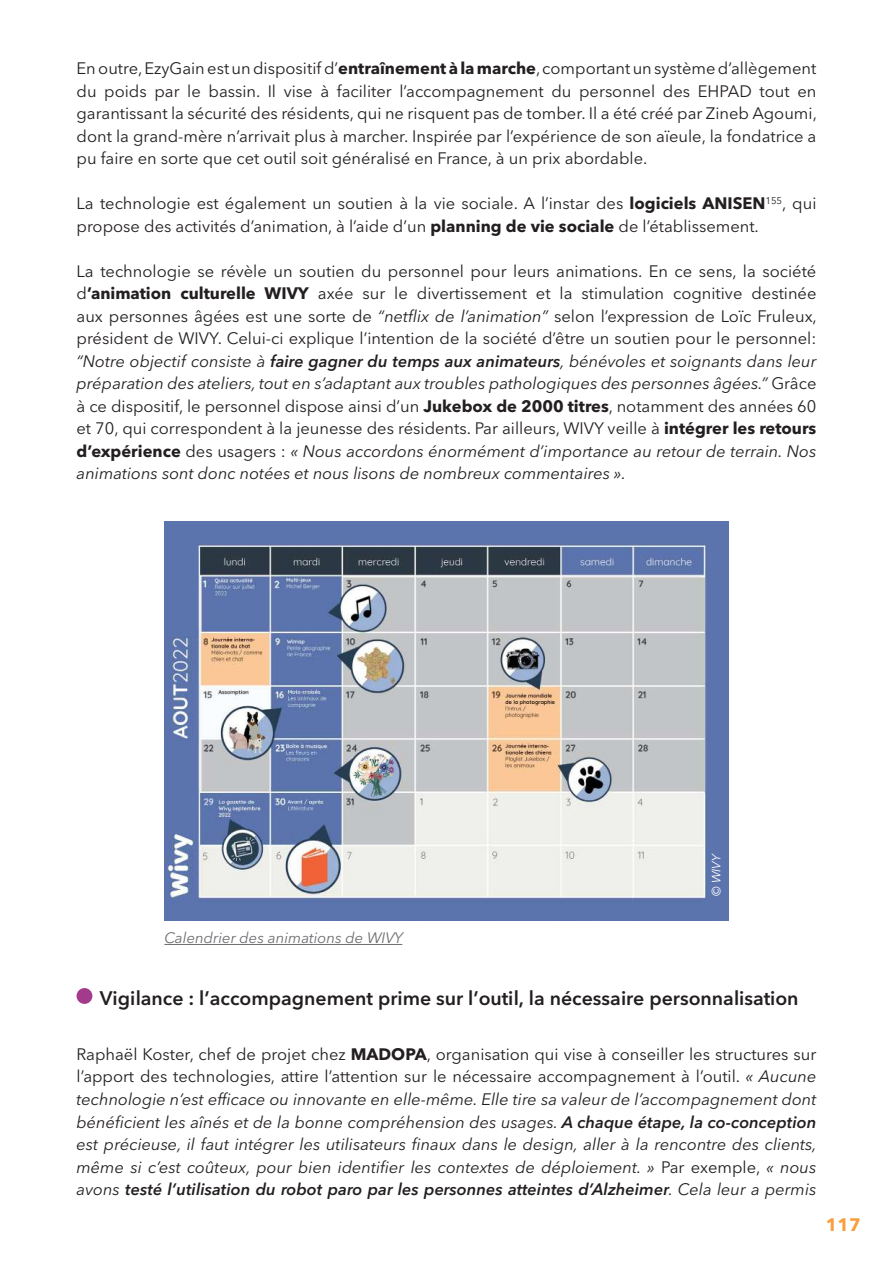
<style>
.page{position:relative;width:893px;height:1263px;background:#fff}
.page>*{position:absolute;margin:0;border:0;box-sizing:border-box;transform-origin:0 0}
.t1{font:600 19.5px "Avenir Next LT Pro";color:#231f20}
.t2{font:700 18px "Avenir Next LT Pro";color:#f99f40}
.t3{font:16.5px/22.5px "Avenir Next LT Pro";color:#231f20;text-align:justify}
.t4{font:italic 16.5px/22.5px "Avenir Next LT Pro";color:#231f20;text-align:justify}
.t5{font:italic 15px "Avenir Next LT Pro";color:#6c6d70}
.t6{font:italic 12px "Avenir Next LT Pro";color:#fff}
.s1{font-weight:700}
.s2{font-style:italic}
.s3{font-weight:600;font-style:italic}
.s4{font-style:normal}
.s5{font-weight:700;font-style:normal}
.s6{font-weight:600}
</style>
<div class="page">
<img style="left:164px;top:522px;width:565px;height:398px">
<hr style="left:164px;top:944px;width:238px;height:1px;background:#6c6d70">
<div style="left:77px;top:988px;width:15px;height:16px;background:#a33a8b;border-radius:50%"></div>
<p class="t3" style="left:77px;top:57px;width:742px">En outre, EzyGain est un dispositif d’<span class="s1">entraînement à la marche</span>, comportant un système d’allègement du poids par le bassin. Il vise à faciliter l’accompagnement du personnel des EHPAD tout en garantissant la sécurité des résidents, qui ne risquent pas de tomber. Il a été créé par Zineb Agoumi, dont la grand-mère n’arrivait plus à marcher. Inspirée par l’expérience de son aïeule, la fondatrice a pu faire en sorte que cet outil soit généralisé en France, à un prix abordable.</p>
<p class="t3" style="left:77px;top:192px;width:741px">La technologie est également un soutien à la vie sociale. A l’instar des <span class="s1">logiciels ANISEN</span><sup>155</sup>, qui propose des activités d’animation, à l’aide d’un <span class="s1">planning de vie sociale</span> de l’établissement.</p>
<p class="t3" style="left:77px;top:260px;width:742px">La technologie se révèle un soutien du personnel pour leurs animations. En ce sens, la société d<span class="s1">’animation culturelle WIVY</span> axée sur le divertissement et la stimulation cognitive destinée aux personnes âgées est une sorte de <span class="s2">“netflix de l’animation”</span> selon l’expression de Loïc Fruleux, président de WIVY. Celui-ci explique l’intention de la société d’être un soutien pour le personnel: <span class="s2">“Notre objectif consiste à</span> <span class="s3">faire gagner du temps aux animateurs</span><span class="s2">, bénévoles et soignants dans leur préparation des ateliers, tout en s’adaptant aux troubles pathologiques des personnes âgées.”</span> Grâce à ce dispositif, le personnel dispose ainsi d’un <span class="s1">Jukebox de 2000 titres</span>, notamment des années 60 et 70, qui correspondent à la jeunesse des résidents. Par ailleurs, WIVY veille à <span class="s1">intégrer les retours d’expérience</span> des usagers : <span class="s2">« Nous accordons énormément d’importance au retour de terrain. Nos animations sont donc notées et nous lisons de nombreux commentaires ».</span></p>
<p class="t5" style="left:164px;top:929px;width:240px">Calendrier des animations de WIVY</p>
<p class="t6" style="left:709px;top:896px;width:44px;rotate:-90deg">© WIVY</p>
<p class="t1" style="left:100px;top:981px;width:700px">Vigilance : l’accompagnement prime sur l’outil, la nécessaire personnalisation</p>
<p class="t4" style="left:77px;top:1043px;width:742px"><span class="s4">Raphaël Koster, chef de projet chez</span> <span class="s5">MADOPA</span><span class="s4">, organisation qui vise à conseiller les structures sur l’apport des technologies, attire l’attention sur le nécessaire accompagnement à l’outil.</span> « Aucune technologie n’est efficace ou innovante en elle-même. Elle tire sa valeur de l’accompagnement dont bénéficient les aînés et de la bonne compréhension des usages. <span class="s6">A chaque étape, la co-conception </span>est précieuse, il faut intégrer les utilisateurs finaux dans le design, aller à la rencontre des clients, même si c’est coûteux, pour bien identifier les contextes de déploiement. » <span class="s4">Par exemple,</span> « nous avons <span class="s6">testé l’utilisation du robot paro par les personnes atteintes d’Alzheimer</span>. Cela leur a permis</p>
<p class="t2" style="left:826px;top:1214px;width:36px">117</p>
</div>
